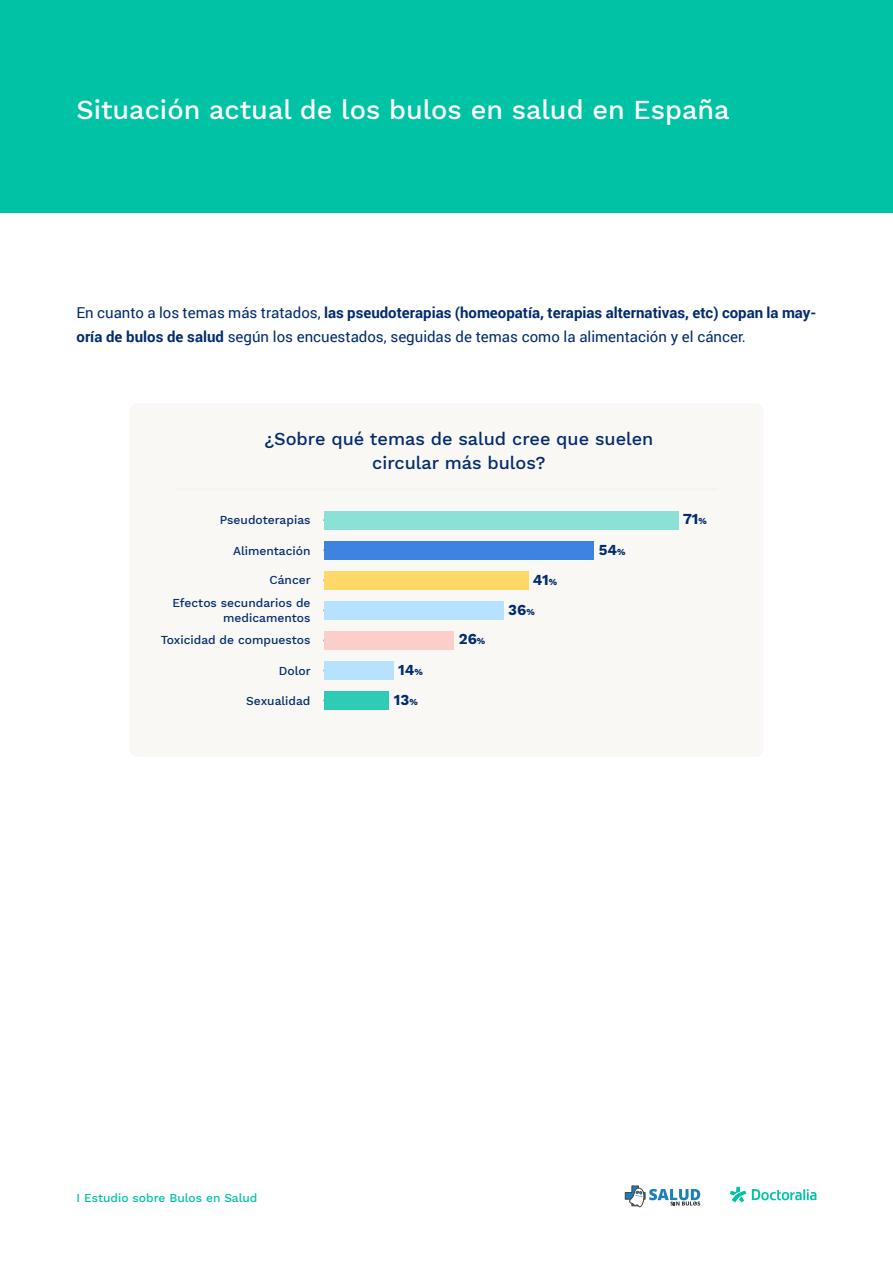
<style>
.page{position:relative;width:893px;height:1263px;background:#fff}
.page>*{position:absolute;margin:0;border:0;box-sizing:border-box;transform-origin:0 0}
.t1{font:500 27px "Work Sans";color:#fff}
.t2{font:500 18px/24px "Work Sans";color:#012c6d;text-align:center}
.t3{font:15px/24px "Roboto";color:#012c6d}
.t4{font:700 15px/30.8px "Work Sans";color:#012c6d}
.t5{font:500 12px/15px "Work Sans";color:#012c6d;text-align:right}
.t6{font:500 12px "Work Sans";color:#00c3a5}
.s1{font-weight:700}
.s2{font-size:9px}
</style>
<div class="page">
<div style="left:0;top:0;width:893px;height:212px;background:#00c3a5"></div>
<div style="left:129px;top:403px;width:634px;height:354px;background:#faf8f5;border-radius:9px"></div>
<div style="left:324px;top:511px;width:355px;height:18px;background:#8be1d6"></div>
<div style="left:324px;top:541px;width:270px;height:18px;background:#3d83df"></div>
<div style="left:324px;top:571px;width:205px;height:18px;background:#ffd968"></div>
<div style="left:324px;top:601px;width:180px;height:18px;background:#b6e1ff"></div>
<div style="left:324px;top:631px;width:130px;height:18px;background:#fcceca"></div>
<div style="left:324px;top:661px;width:70px;height:18px;background:#b6e1ff"></div>
<div style="left:324px;top:691px;width:65px;height:18px;background:#2ecbb5"></div>
<hr style="left:175px;top:489px;width:543px;height:1px;background:#f2efeb">
<svg style="left:730px;top:1187px;width:86px;height:15px"></svg>
<svg style="left:625px;top:1185px;width:75px;height:22px"></svg>
<h1 class="t1" style="left:77px;top:94px;width:654px">Situación actual de los bulos en salud en España</h1>
<p class="t3" style="left:77px;top:300px;width:741px">En cuanto a los temas más tratados, <span class="s1">las pseudoterapias (homeopatía, terapias alternativas, etc) copan la may&shy;oría de bulos de salud</span> según los encuestados, seguidas de temas como la alimentación y el cáncer.</p>
<p class="t2" style="left:265px;top:428px;width:390px">¿Sobre qué temas de salud cree que suelen circular más bulos?</p>
<p class="t5" style="left:220px;top:512px;width:92px">Pseudoterapias</p>
<p class="t5" style="left:233px;top:544px;width:79px">Alimentación</p>
<p class="t5" style="left:270px;top:573px;width:43px">Cáncer</p>
<p class="t5" style="left:172px;top:596px;width:140px">Efectos secundarios de medicamentos</p>
<p class="t5" style="left:161px;top:633px;width:151px">Toxicidad de compuestos</p>
<p class="t5" style="left:279px;top:664px;width:33px">Dolor</p>
<p class="t5" style="left:246px;top:694px;width:66px">Sexualidad</p>
<p class="t4" style="left:394px;top:655px;width:30px">14<span class="s2">%<br></span>13<span class="s2">%</span></p>
<p class="t4" style="left:459px;top:625px;width:28px">26<span class="s2">%</span></p>
<p class="t4" style="left:533px;top:565px;width:26px">41<span class="s2">%</span></p>
<p class="t4" style="left:508px;top:595px;width:28px">36<span class="s2">%</span></p>
<p class="t4" style="left:599px;top:535px;width:28px">54<span class="s2">%</span></p>
<p class="t4" style="left:683px;top:504px;width:26px">71<span class="s2">%</span></p>
<p class="t6" style="left:77px;top:1191px;width:182px">I Estudio sobre Bulos en Salud</p>
</div>
